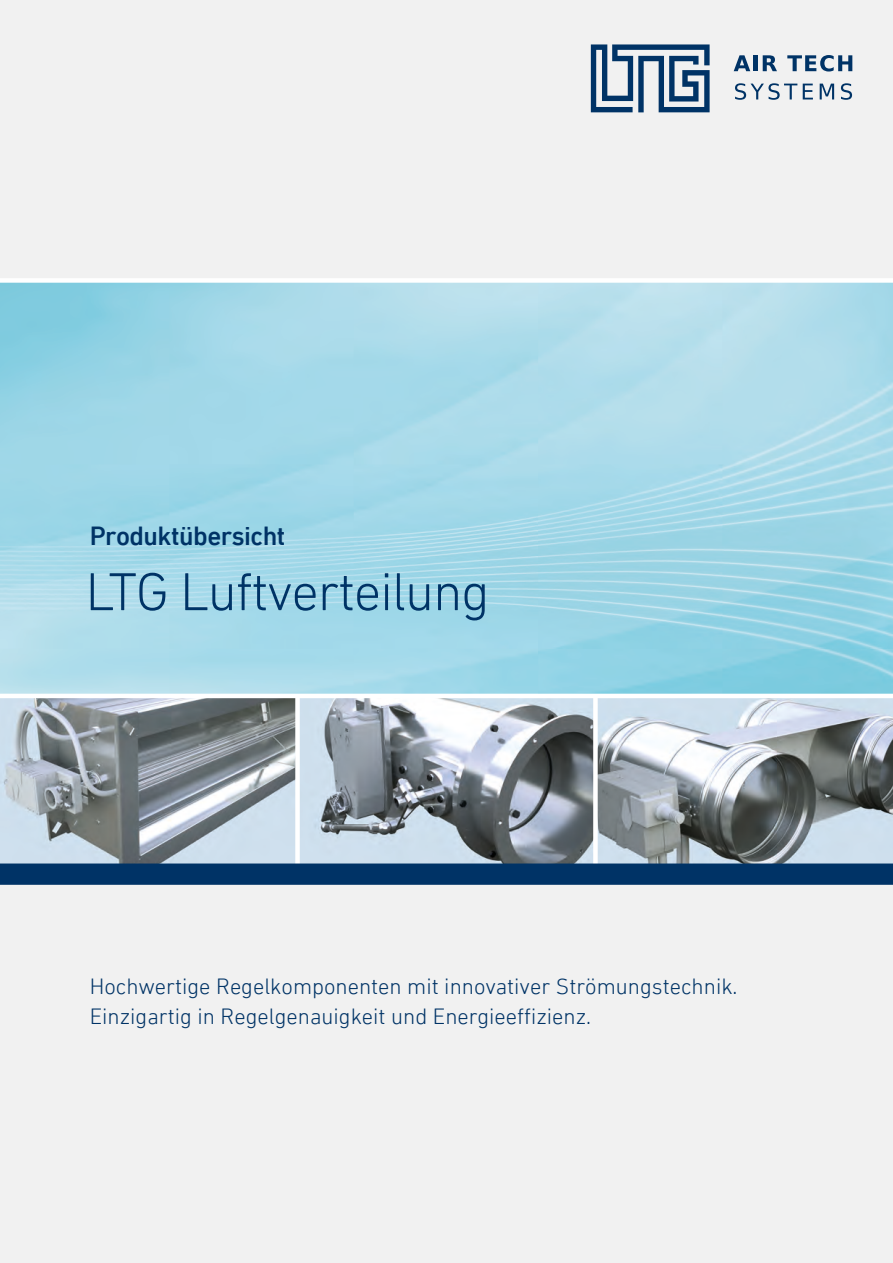
<style>
.page{position:relative;width:893px;height:1263px;background:#fff}
.page>*{position:absolute;margin:0;border:0;box-sizing:border-box;transform-origin:0 0}
.t1{font:300 54.3px "DIN Next LT Pro";letter-spacing:-.02em;color:#036}
.t2{font:500 26.85px "DIN Next LT Pro";letter-spacing:-.02em;color:#036}
.t3{font:300 22.5px/30px "DIN Next LT Pro";color:#036}
</style>
<div class="page">
<div style="left:0;top:0;width:892px;height:280px;background:#f1f1f1"></div>
<div style="left:0;top:884px;width:892px;height:378px;background:#f1f1f1"></div>
<img style="left:299px;top:698px;width:294px;height:165px">
<img style="left:597px;top:698px;width:295px;height:165px">
<svg style="left:0;top:698px;width:295px;height:165px;background:#98a2a9"></svg>
<svg style="left:295px;top:698px;width:1px;height:165px"></svg>
<svg style="left:593px;top:699px;width:1px;height:164px"></svg>
<div style="left:0;top:863px;width:892px;height:21px;background:#036"></div>
<hr style="left:0;top:278px;width:892px;height:4px;background:#fff">
<svg style="left:733px;top:55px;width:17px;height:16px"></svg>
<hr style="left:753px;top:55px;width:4px;height:16px;background:#036">
<svg style="left:762px;top:55px;width:14px;height:16px"></svg>
<svg style="left:787px;top:55px;width:65px;height:16px"></svg>
<svg style="left:735px;top:83px;width:77px;height:17px"></svg>
<svg style="left:819px;top:84px;width:14px;height:15px"></svg>
<svg style="left:840px;top:83px;width:11px;height:17px"></svg>
<svg style="left:590px;top:44px;width:119px;height:68px"></svg>
<p class="t2" style="left:90px;top:520px;width:197px">Produktübersicht</p>
<h1 class="t1" style="left:86px;top:560px;width:405px">LTG Luftverteilung</h1>
<p class="t3" style="left:90px;top:970px;width:649px">Hochwertige Regelkomponenten mit innovativer Strömungstechnik.<br>Einzigartig in Regelgenauigkeit und Energieeffizienz.</p>
</div>
